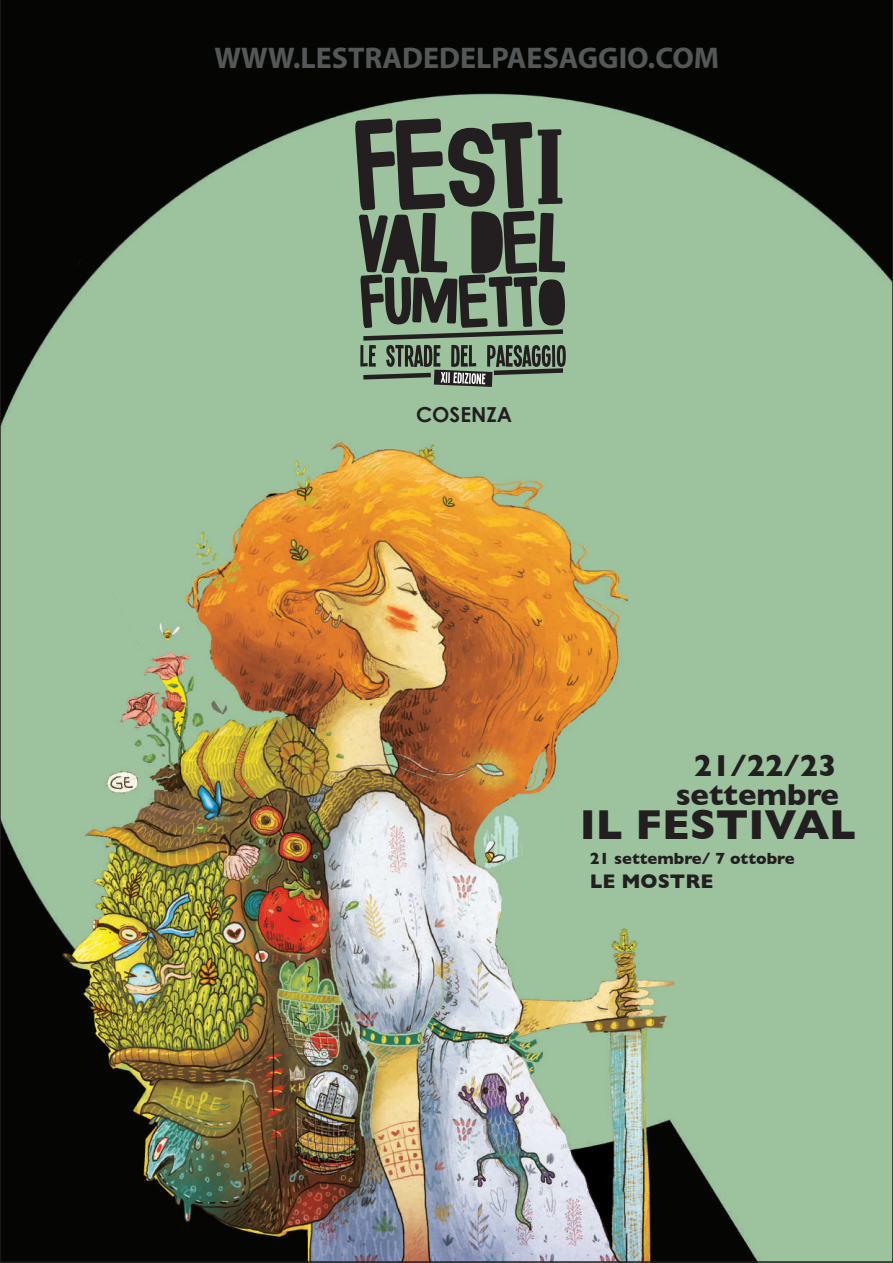
<style>
.page{position:relative;width:893px;height:1263px;background:#fff}
.page>*{position:absolute;margin:0;border:0;box-sizing:border-box;transform-origin:0 0}
.t1{font:700 42.6px "Gill Sans";color:#231f20}
.t2{font:700 30.9px "Gill Sans";color:#231f20}
.t3{font:700 30px "Myriad Pro";color:#545758}
.t4{font:700 20.7px "Century Gothic";color:#231f20}
.t5{font:700 20.1px "Gill Sans";color:#231f20}
.t6{font:700 16.5px "Gill Sans";color:#231f20}
</style>
<div class="page">
<img style="left:0;top:0;width:893px;height:1263px">
<p class="t3" style="left:215px;top:39px;width:506px">WWW.LESTRADEDELPAESAGGIO.COM</p>
<p class="t4" style="left:416px;top:401px;width:97px">COSENZA</p>
<p class="t2" style="left:694px;top:747px;width:144px">21/22/23</p>
<p class="t2" style="left:676px;top:776px;width:165px">settembre</p>
<h1 class="t1" style="left:580px;top:800px;width:278px">IL FESTIVAL</h1>
<p class="t6" style="left:590px;top:848px;width:206px">21 settembre/ 7 ottobre</p>
<p class="t5" style="left:590px;top:869px;width:125px">LE MOSTRE</p>
</div>
